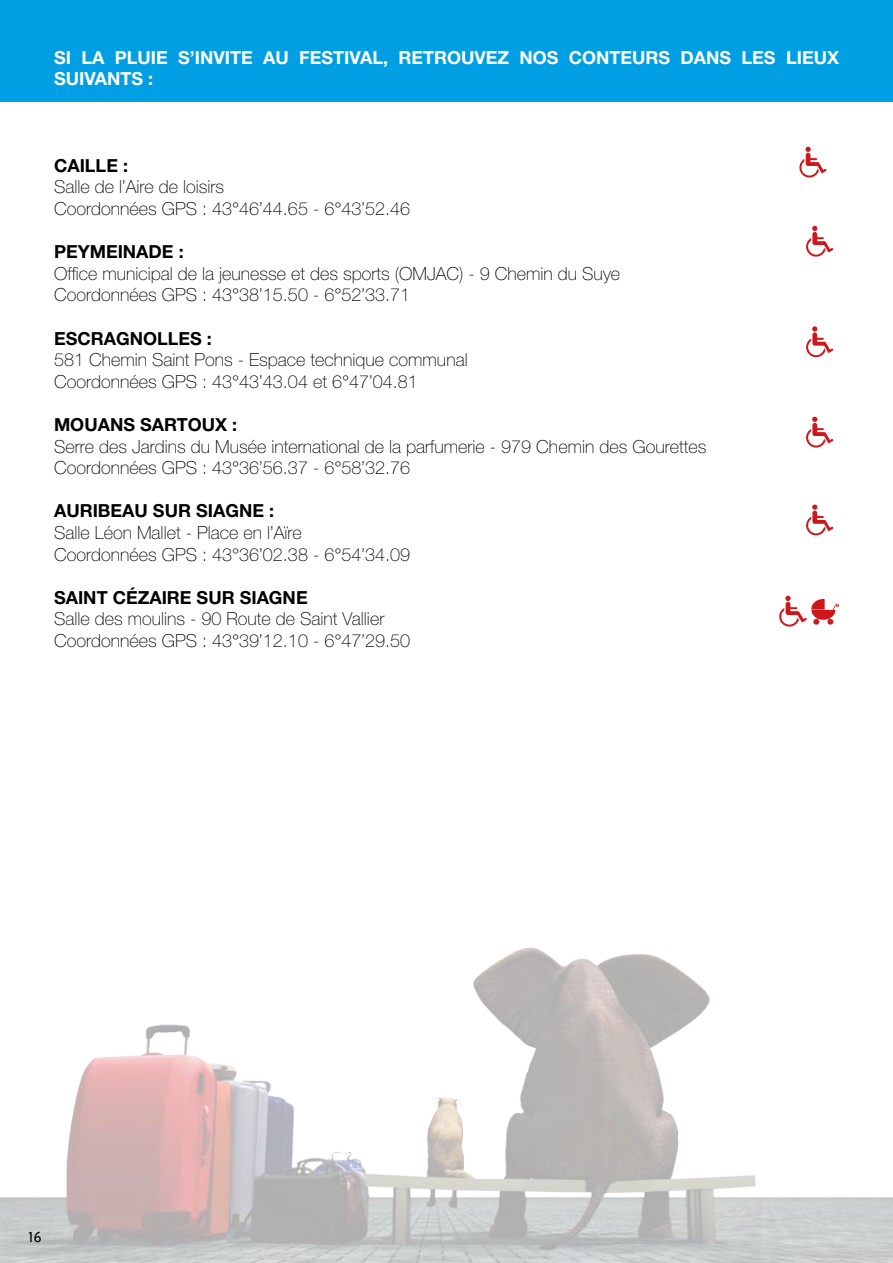
<style>
.page{position:relative;width:893px;height:1263px;background:#fff}
.page>*{position:absolute;margin:0;border:0;box-sizing:border-box;transform-origin:0 0}
.t1{font:100 18px/21.6px "Helvetica Neue LT Std";color:#000}
.t2{font:700 18px "Helvetica Neue LT Std";color:#000}
.t3{font:700 18px/21.6px "Helvetica Neue LT Std";color:#fff}
.t4{font:15px "Progressiva";color:#000}
</style>
<div class="page">
<img style="left:0;top:416px;width:893px;height:847px">
<div style="left:0;top:0;width:893px;height:102px;background:#009fe3"></div>
<svg style="left:799px;top:147px;width:28px;height:31px"></svg>
<svg style="left:806px;top:226px;width:27px;height:31px"></svg>
<svg style="left:806px;top:417px;width:27px;height:31px"></svg>
<svg style="left:806px;top:326px;width:27px;height:31px"></svg>
<svg style="left:806px;top:504px;width:27px;height:31px"></svg>
<svg style="left:779px;top:596px;width:60px;height:31px"></svg>
<p class="t3" style="left:54px;top:46px;width:786px">SI LA PLUIE S’INVITE AU FESTIVAL, RETROUVEZ NOS CONTEURS DANS LES LIEUX<br>SUIVANTS :</p>
<p class="t2" style="left:54px;top:154px;width:75px">CAILLE :</p>
<p class="t1" style="left:54px;top:176px;width:358px">Salle de l’Aire de loisirs<br>Coordonnées GPS : 43°46’44.65 - 6°43’52.46</p>
<p class="t2" style="left:54px;top:241px;width:131px">PEYMEINADE :</p>
<p class="t1" style="left:54px;top:262px;width:568px">Office municipal de la jeunesse et des sports (OMJAC) - 9 Chemin du Suye<br>Coordonnées GPS : 43°38’15.50 - 6°52’33.71</p>
<p class="t2" style="left:54px;top:327px;width:159px">ESCRAGNOLLES :</p>
<p class="t1" style="left:54px;top:349px;width:415px">581 Chemin Saint Pons - Espace technique communal<br>Coordonnées GPS : 43°43’43.04 et 6°47’04.81</p>
<p class="t2" style="left:54px;top:413px;width:185px">MOUANS SARTOUX :</p>
<p class="t1" style="left:54px;top:435px;width:654px">Serre des Jardins du Musée international de la parfumerie - 979 Chemin des Gourettes<br>Coordonnées GPS : 43°36’56.37 - 6°58’32.76</p>
<p class="t2" style="left:54px;top:500px;width:221px">AURIBEAU SUR SIAGNE :</p>
<p class="t1" style="left:54px;top:522px;width:358px">Salle Léon Mallet - Place en l’Aïre<br>Coordonnées GPS : 43°36’02.38 - 6°54’34.09</p>
<p class="t2" style="left:54px;top:586px;width:255px">SAINT CÉZAIRE SUR SIAGNE</p>
<p class="t1" style="left:54px;top:608px;width:358px">Salle des moulins - 90 Route de Saint Vallier<br>Coordonnées GPS : 43°39’12.10 - 6°47’29.50</p>
<p class="t4" style="left:28px;top:1228px;width:15px">16</p>
</div>
